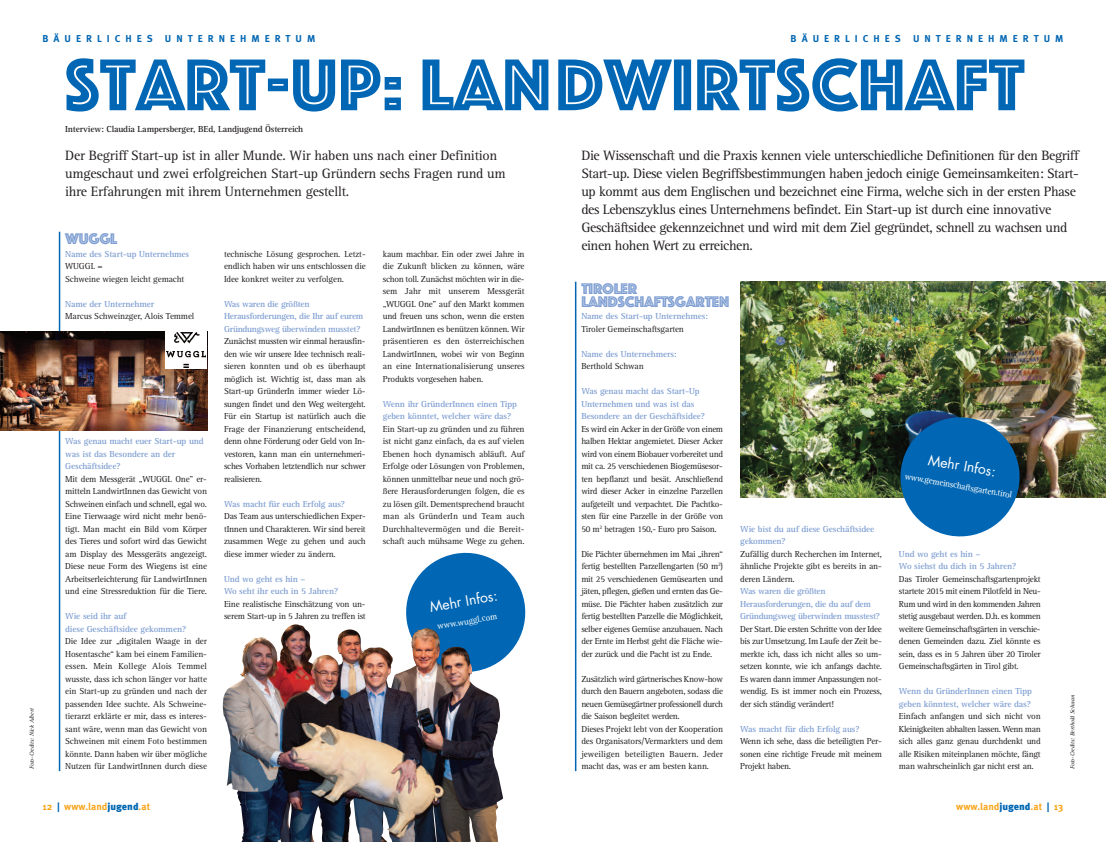
<style>
.page{position:relative;width:1106px;height:842px;background:#fff}
.page>*{position:absolute;margin:0;border:0;box-sizing:border-box;transform-origin:0 0}
.t1{font:76px "Phosphate Inline";letter-spacing:.01em;color:#0166b3}
.t2{font:16px/12.5px "Phosphate Inline";letter-spacing:-.015em;color:#7e9ed2}
.t3{font:14px/18px "Rotis Serif Std";letter-spacing:-.03em;color:#231f20}
.t4{font:14px "Futura Std";color:#fff}
.t5{font:700 10px "Meta Pro";letter-spacing:.5em;color:#0166b3}
.t6{font:700 10px "Meta Pro";color:#f9a51b}
.t7{font:9px/12.5px "Rotis Serif Std";letter-spacing:-.025em;color:#231f20;text-align:justify}
.t8{font:700 9px/12.5px "Rotis Serif Std";letter-spacing:-.015em;color:#7e9ed2}
.t9{font:700 9px "Rotis Serif Std";letter-spacing:-.015em;color:#231f20}
.t10{font:9px "Rotis Serif Std";color:#fff}
.t11{font:italic 6px "Rotis Serif Std";letter-spacing:-.015em;color:#231f20}
.s1{color:#0166b3}
.s2{font-weight:900;color:#0166b3}
</style>
<div class="page">
<hr style="left:59px;top:232px;width:1px;height:539px;background:#0166b3">
<hr style="left:575px;top:282px;width:1px;height:489px;background:#0166b3">
<svg style="left:406px;top:552px;width:120px;height:107px"></svg>
<img style="left:262px;top:627px;width:241px;height:215px">
<img style="left:0;top:332px;width:207px;height:99px">
<div style="left:166px;top:332px;width:41px;height:37px;background:#fff"></div>
<img style="left:167px;top:333px;width:38px;height:34px">
<img style="left:740px;top:282px;width:366px;height:216px">
<svg style="left:895px;top:412px;width:129px;height:125px;background:#2b73a8"></svg>
<p class="t11" style="left:30px;top:769px;width:63px;rotate:-90deg">Foto-Credits: Nick Albert</p>
<p class="t5" style="left:43px;top:35px;width:274px">BÄUERLICHES UNTERNEHMERTUM</p>
<p class="t5" style="left:790px;top:35px;width:274px">BÄUERLICHES UNTERNEHMERTUM</p>
<h1 class="t1" style="left:65px;top:31px;width:960px">START-UP: LANDWIRTSCHAFT</h1>
<h3 class="t3" style="left:65px;top:148px;width:442px">Der Begriff Start-up ist in aller Munde. Wir haben uns nach einer Definition umgeschaut und zwei erfolgreichen Start-up Gründern sechs Fragen rund um ihre Erfahrungen mit ihrem Unternehmen gestellt.</h3>
<p class="t3" style="left:581px;top:148px;width:499px">Die Wissenschaft und die Praxis kennen viele unterschiedliche Definitionen für den Begriff Start-up. Diese vielen Begriffsbestimmungen haben jedoch einige Gemeinsamkeiten: Start&shy;up kommt aus dem Englischen und bezeichnet eine Firma, welche sich in der ersten Phase des Lebenszyklus eines Unternehmens befindet. Ein Start-up ist durch eine innovative Geschäftsidee gekennzeichnet und wird mit dem Ziel gegründet, schnell zu wachsen und einen hohen Wert zu erreichen.</p>
<p class="t9" style="left:65px;top:126px;width:239px">Interview: Claudia Lampersberger, BEd, Landjugend Österreich</p>
<h2 class="t2" style="left:65px;top:232px;width:54px">WUGGL</h2>
<p class="t8" style="left:65px;top:248px;width:126px">Name des Start-up Unternehmes</p>
<p class="t7" style="left:65px;top:261px;width:121px">WUGGL =<br>Schweine wiegen leicht gemacht</p>
<p class="t8" style="left:65px;top:298px;width:91px">Name der Unternehmer</p>
<p class="t7" style="left:65px;top:311px;width:131px">Marcus Schweinzger, Alois Temmel</p>
<p class="t7" style="left:224px;top:248px;width:143px">technische Lösung gesprochen. Letzt&shy;endlich haben wir uns entschlossen die Idee konkret weiter zu verfolgen.</p>
<p class="t8" style="left:224px;top:298px;width:141px">Was waren die größten<br>Herausforderungen, die Ihr auf eurem<br>Gründungsweg überwinden musstet?</p>
<p class="t7" style="left:224px;top:336px;width:143px">Zunächst mussten wir einmal herausfin&shy;den wie wir unsere Idee technisch reali&shy;sieren konnten und ob es überhaupt möglich ist. Wichtig ist, dass man als Start-up GründerIn immer wieder Lö&shy;sungen findet und den Weg weitergeht.<br>Für ein Startup ist natürlich auch die Frage der Finanzierung entscheidend, denn ohne Förderung oder Geld von In&shy;vestoren, kann man ein unternehmeri&shy;sches Vorhaben letztendlich nur schwer realisieren.</p>
<p class="t8" style="left:224px;top:498px;width:123px">Was macht für euch Erfolg aus?</p>
<p class="t7" style="left:224px;top:511px;width:143px">Das Team aus unterschiedlichen Exper&shy;tInnen und Charakteren. Wir sind bereit zusammen Wege zu gehen und auch diese immer wieder zu ändern.</p>
<p class="t8" style="left:224px;top:573px;width:116px">Und wo geht es hin –<br>Wo seht ihr euch in 5 Jahren?</p>
<p class="t7" style="left:224px;top:598px;width:143px">Eine realistische Einschätzung von un&shy;serem Start-up in 5 Jahren zu treffen ist</p>
<p class="t7" style="left:383px;top:248px;width:143px">kaum machbar. Ein oder zwei Jahre in die Zukunft blicken zu können, wäre schon toll. Zunächst möchten wir in die&shy;sem Jahr mit unserem Messgerät „WUGGL One” auf den Markt kommen und freuen uns schon, wenn die ersten LandwirtInnen es benützen können. Wir präsentieren es den österreichischen LandwirtInnen, wobei wir von Beginn an eine Internationalisierung unseres Produkts vorgesehen haben.</p>
<p class="t8" style="left:383px;top:398px;width:136px">Wenn ihr GründerInnen einen Tipp geben könntet, welcher wäre das?</p>
<p class="t7" style="left:383px;top:423px;width:143px">Ein Start-up zu gründen und zu führen ist nicht ganz einfach, da es auf vielen Ebenen hoch dynamisch abläuft. Auf Erfolge oder Lösungen von Problemen, können unmittelbar neue und noch grö&shy;ßere Herausforderungen folgen, die es zu lösen gilt. Dementsprechend braucht man als GründerIn und Team auch Durchhaltevermögen und die Bereit&shy;schaft auch mühsame Wege zu gehen.</p>
<h2 class="t2" style="left:581px;top:282px;width:149px">TIROLER<br>LANDSCHAFTSGARTEN</h2>
<p class="t8" style="left:581px;top:311px;width:128px">Name des Start-up Unternehmes:</p>
<p class="t7" style="left:581px;top:323px;width:104px">Tiroler Gemeinschaftsgarten</p>
<p class="t8" style="left:581px;top:348px;width:97px">Name des Unternehmers:</p>
<p class="t7" style="left:581px;top:361px;width:64px">Berthold Schwan</p>
<p class="t8" style="left:581px;top:386px;width:125px">Was genau macht das Start-Up<br>Unternehmen und was ist das<br>Besondere an der Geschäftsidee?</p>
<p class="t7" style="left:581px;top:423px;width:143px">Es wird ein Acker in der Größe von einem halben Hektar angemietet. Dieser Acker wird von einem Biobauer vorbereitet und mit ca. 25 verschiedenen Biogemüsesor&shy;ten bepflanzt und besät. Anschließend wird dieser Acker in einzelne Parzellen aufgeteilt und verpachtet. Die Pachtko&shy;sten für eine Parzelle in der Größe von 50 m<sup>2</sup> betragen 150,- Euro pro Saison.</p>
<p class="t7" style="left:581px;top:548px;width:143px">Die Pächter übernehmen im Mai „ihren“ fertig bestellten Parzellengarten (50 m<sup>2</sup>) mit 25 verschiedenen Gemüsearten und jäten, pflegen, gießen und ernten das Ge&shy;müse. Die Pächter haben zusätzlich zur fertig bestellten Parzelle die Möglichkeit, selber eigenes Gemüse anzubauen. Nach der Ernte im Herbst geht die Fläche wie&shy;der zurück und die Pacht ist zu Ende.</p>
<p class="t7" style="left:581px;top:673px;width:143px;text-align:left">Zusätzlich wird gärtnerisches Know-how durch den Bauern angeboten, sodass die neuen Gemüsegärtner professionell durch die Saison begleitet werden.<br>Dieses Projekt lebt von der Kooperation des Organisators/Vermarkters und dem jeweiligen beteiligten Bauern. Jeder macht das, was er am besten kann.</p>
<p class="t8" style="left:65px;top:436px;width:140px">Was genau macht euer Start-up und was ist das Besondere an der<br>Geschäftsidee?</p>
<p class="t7" style="left:65px;top:473px;width:143px">Mit dem Messgerät „WUGGL One” er&shy;mitteln LandwirtInnen das Gewicht von Schweinen einfach und schnell, egal wo.<br>Eine Tierwaage wird nicht mehr benö&shy;tigt. Man macht ein Bild vom Körper des Tieres und sofort wird das Gewicht am Display des Messgeräts angezeigt.<br>Diese neue Form des Wiegens ist eine Arbeitserleichterung für LandwirtInnen und eine Stressreduktion für die Tiere.</p>
<p class="t8" style="left:65px;top:611px;width:122px">Wie seid ihr auf<br>diese Geschäftsidee gekommen?</p>
<p class="t7" style="left:65px;top:636px;width:143px">Die Idee zur „digitalen Waage in der Hosentasche“ kam bei einem Familien&shy;essen. Mein Kollege Alois Temmel wusste, dass ich schon länger vor hatte ein Start-up zu gründen und nach der passenden Idee suchte. Als Schweine&shy;tierarzt erklärte er mir, dass es interes&shy;sant wäre, wenn man das Gewicht von Schweinen mit einem Foto bestimmen könnte. Dann haben wir über mögliche Nutzen für LandwirtInnen durch diese</p>
<h3 class="t4" style="left:929px;top:453px;width:70px;rotate:10deg">Mehr Infos:</h3>
<p class="t10" style="left:905px;top:473px;width:110px;rotate:10deg">www.gemeinschaftsgarten.tirol</p>
<p class="t8" style="left:740px;top:523px;width:136px">Wie bist du auf diese Geschäftsidee gekommen?</p>
<p class="t7" style="left:740px;top:548px;width:143px">Zufällig durch Recherchen im Internet, ähnliche Projekte gibt es bereits in an&shy;deren Ländern.</p>
<p class="t8" style="left:740px;top:586px;width:141px">Was waren die größten<br>Herausforderungen, die du auf dem<br>Gründungsweg überwinden musstest?</p>
<p class="t7" style="left:740px;top:623px;width:143px">Der Start. Die ersten Schritte von der Idee bis zur Umsetzung. Im Laufe der Zeit be&shy;merkte ich, dass ich nicht alles so um&shy;setzen konnte, wie ich anfangs dachte.<br>Es waren dann immer Anpassungen not&shy;wendig. Es ist immer noch ein Prozess, der sich ständig verändert!</p>
<p class="t8" style="left:740px;top:723px;width:121px">Was macht für dich Erfolg aus?</p>
<p class="t7" style="left:740px;top:736px;width:143px">Wenn ich sehe, dass die beteiligten Per&shy;sonen eine richtige Freude mit meinem Projekt haben.</p>
<p class="t8" style="left:899px;top:548px;width:119px">Und wo geht es hin –<br>Wo siehst du dich in 5 Jahren?</p>
<p class="t7" style="left:899px;top:573px;width:143px">Das Tiroler Gemeinschaftsgartenprojekt startete 2015 mit einem Pilotfeld in Neu-Rum und wird in den kommenden Jahren stetig ausgebaut werden. D.h. es kommen weitere Gemeinschaftsgärten in verschie&shy;denen Gemeinden dazu. Ziel könnte es sein, dass es in 5 Jahren über 20 Tiroler Gemeinschaftsgärten in Tirol gibt.</p>
<p class="t8" style="left:899px;top:686px;width:134px">Wenn du GründerInnen einen Tipp geben könntest, welcher wäre das?</p>
<p class="t7" style="left:899px;top:711px;width:143px">Einfach anfangen und sich nicht von Kleinigkeiten abhalten lassen. Wenn man sich alles ganz genau durchdenkt und alle Risiken miteinplanen möchte, fängt man wahrscheinlich gar nicht erst an.</p>
<h3 class="t4" style="left:429px;top:601px;width:70px;rotate:-10deg">Mehr Infos:</h3>
<p class="t10" style="left:437px;top:623px;width:62px;rotate:-10deg">www.wuggl.com</p>
<p class="t11" style="left:1070px;top:769px;width:76px;rotate:-90deg">Foto-Credits: Berthold Schwan</p>
<p class="t6" style="left:43px;top:803px;width:109px">12 <span class="s1">|</span> www.land<span class="s2">jugend</span>.at</p>
<p class="t6" style="left:956px;top:803px;width:109px">www.land<span class="s2">jugend</span>.at <span class="s1">|</span> 13</p>
</div>
